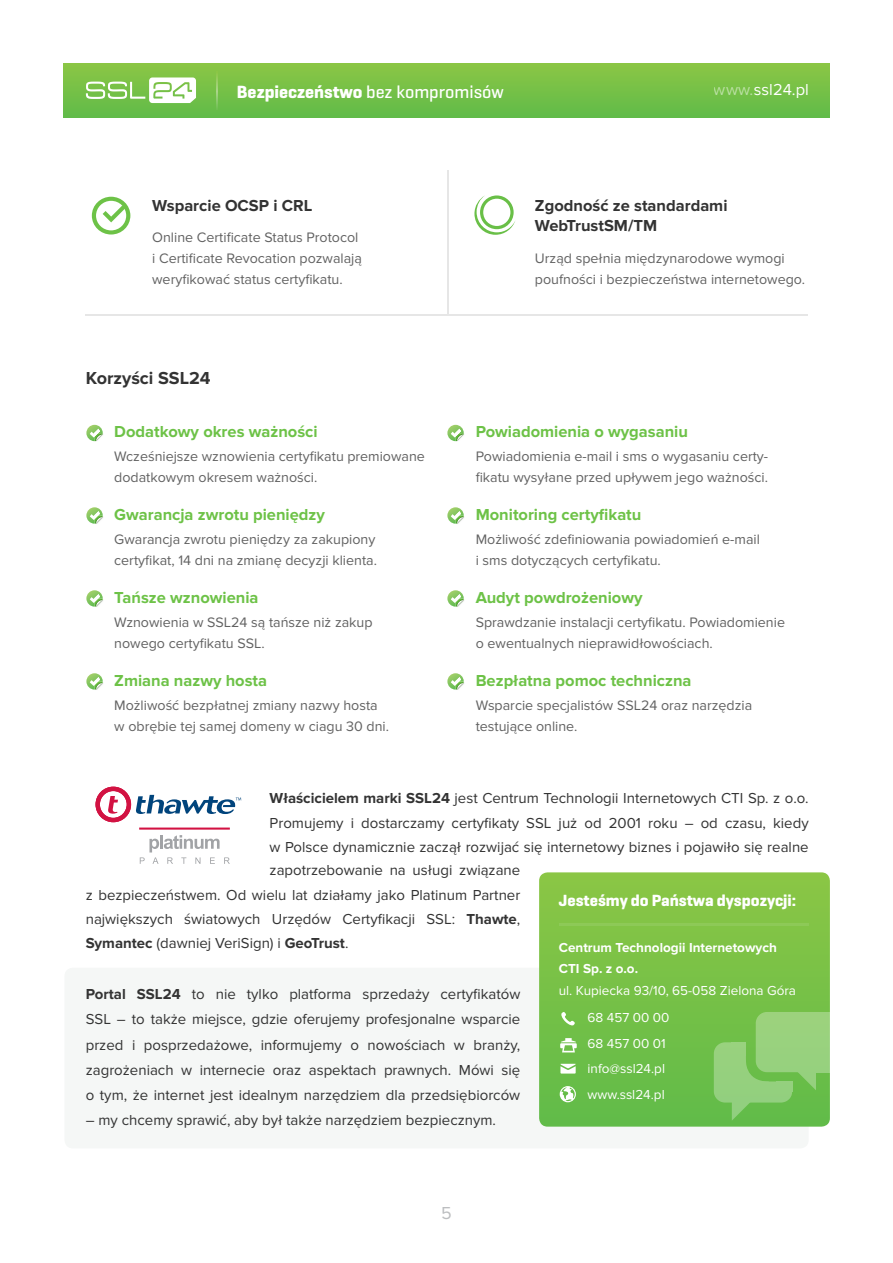
<style>
.page{position:relative;width:893px;height:1263px;background:#fff}
.page>*{position:absolute;margin:0;border:0;box-sizing:border-box;transform-origin:0 0}
.t1{font:700 18px "Geogrotesque";color:#fff}
.t2{font:700 18px "Proxima Nova";color:#333}
.t3{font:18px "Proxima Nova";color:#bcbec0}
.t4{font:700 16.5px "Proxima Nova";color:#6dc247}
.t5{font:700 16.5px/19.8px "Proxima Nova";color:#333}
.t6{font:700 16.5px "Geogrotesque";color:#fff}
.t7{font:16.5px "Proxima Nova";color:#fff}
.t8{font:15px/25.2px "Proxima Nova";color:#333;text-align:justify}
.t9{font:14.25px/21px "Proxima Nova";color:#626262}
.t10{font:13.5px/25.5px "Proxima Nova";color:#fff}
.t11{font:700 13.5px/21px "Proxima Nova";color:#fff}
.s1{font-weight:500}
.s2{font-weight:700}
</style>
<div class="page">
<div style="left:64px;top:64px;width:765px;height:54px;background:linear-gradient(to bottom,#8bc645,#61bb49)"></div>
<svg style="left:86px;top:77px;width:110px;height:26px"></svg>
<svg style="left:216px;top:72px;width:1px;height:38px"></svg>
<svg style="left:95px;top:787px;width:146px;height:35px"></svg>
<svg style="left:140px;top:835px;width:90px;height:29px"></svg>
<hr style="left:139px;top:827px;width:91px;height:3px;background:#d21242">
<hr style="left:85px;top:315px;width:723px;height:1px;background:#e6e6e6">
<hr style="left:448px;top:170px;width:1px;height:146px;background:#e6e6e6">
<div style="left:64px;top:968px;width:745px;height:180px;background:#f5f7f6;border-radius:9px"></div>
<svg style="left:539px;top:872px;width:291px;height:254px;background:#78c147"></svg>
<svg style="left:86px;top:425px;width:17px;height:17px"></svg>
<svg style="left:447px;top:425px;width:17px;height:17px"></svg>
<svg style="left:86px;top:590px;width:17px;height:17px"></svg>
<svg style="left:447px;top:590px;width:17px;height:17px"></svg>
<svg style="left:86px;top:507px;width:17px;height:17px"></svg>
<svg style="left:447px;top:507px;width:17px;height:17px"></svg>
<svg style="left:86px;top:673px;width:17px;height:17px"></svg>
<svg style="left:447px;top:673px;width:17px;height:17px"></svg>
<svg style="left:561px;top:1011px;width:15px;height:15px"></svg>
<svg style="left:560px;top:1038px;width:17px;height:14px"></svg>
<svg style="left:560px;top:1064px;width:16px;height:9px"></svg>
<svg style="left:560px;top:1086px;width:16px;height:16px"></svg>
<hr style="left:559px;top:923px;width:250px;height:2px;background:#f5f7f6">
<div style="left:756px;top:1012px;width:74px;height:60px;background:#9bd27d;border-radius:11px"></div>
<div style="left:807px;top:1012px;width:23px;height:60px;background:#99d27e"></div>
<svg style="left:714px;top:1042px;width:102px;height:79px"></svg>
<svg style="left:92px;top:197px;width:38px;height:37px"></svg>
<svg style="left:474px;top:195px;width:41px;height:40px"></svg>
<p class="t1" style="left:237px;top:80px;width:268px">Bezpieczeństwo <span class="s1">bez kompromisów</span></p>
<p class="t7" style="left:714px;top:80px;width:96px">www.ssl24.pl</p>
<p class="t5" style="left:152px;top:196px;width:162px">Wsparcie OCSP i CRL</p>
<p class="t9" style="left:152px;top:227px;width:211px">Online Certificate Status Protocol i Certificate Revocation pozwalają weryfikować status certyfikatu.</p>
<p class="t2" style="left:86px;top:368px;width:126px">Korzyści SSL24</p>
<p class="t4" style="left:114px;top:422px;width:205px">Dodatkowy okres ważności</p>
<p class="t9" style="left:114px;top:446px;width:312px">Wcześniejsze wznowienia certyfikatu premiowane dodatkowym okresem ważności.</p>
<p class="t4" style="left:114px;top:505px;width:212px">Gwarancja zwrotu pieniędzy</p>
<p class="t9" style="left:114px;top:529px;width:264px">Gwarancja zwrotu pieniędzy za zakupiony certyfikat, 14 dni na zmianę decyzji klienta.</p>
<p class="t4" style="left:114px;top:588px;width:146px">Tańsze wznowienia</p>
<p class="t9" style="left:114px;top:612px;width:260px">Wznowienia w SSL24 są tańsze niż zakup nowego certyfikatu SSL.</p>
<p class="t4" style="left:114px;top:671px;width:154px">Zmiana nazwy hosta</p>
<p class="t9" style="left:114px;top:695px;width:276px">Możliwość bezpłatnej zmiany nazwy hosta w obrębie tej samej domeny w ciagu 30 dni.</p>
<p class="t5" style="left:535px;top:196px;width:194px">Zgodność ze standardami<br>WebTrustSM/TM</p>
<p class="t9" style="left:535px;top:248px;width:272px">Urząd spełnia międzynarodowe wymogi poufności i bezpieczeństwa internetowego.</p>
<p class="t4" style="left:476px;top:422px;width:214px">Powiadomienia o wygasaniu</p>
<p class="t9" style="left:476px;top:446px;width:294px">Powiadomienia e-mail i sms o wygasaniu certy&shy;fikatu wysyłane przed upływem jego ważności.</p>
<p class="t4" style="left:476px;top:505px;width:167px">Monitoring certyfikatu</p>
<p class="t9" style="left:476px;top:529px;width:286px">Możliwość zdefiniowania powiadomień e-mail i sms dotyczących certyfikatu.</p>
<p class="t4" style="left:476px;top:588px;width:168px">Audyt powdrożeniowy</p>
<p class="t9" style="left:476px;top:612px;width:311px">Sprawdzanie instalacji certyfikatu. Powiadomienie o ewentualnych nieprawidłowościach.</p>
<p class="t4" style="left:476px;top:671px;width:217px">Bezpłatna pomoc techniczna</p>
<p class="t9" style="left:476px;top:695px;width:278px">Wsparcie specjalistów SSL24 oraz narzędzia testujące online.</p>
<p class="t8" style="left:270px;top:786px;width:541px;line-height:24.2px"><span class="s2">Właścicielem marki SSL24</span> jest Centrum Technologii Internetowych CTI Sp. z o.o.<br>Promujemy i dostarczamy certyfikaty SSL już od 2001 roku – od czasu, kiedy w Polsce dynamicznie zaczął rozwijać się internetowy biznes i pojawiło się realne zapotrzebowanie na usługi związane</p>
<p class="t8" style="left:86px;top:883px;width:436px;line-height:24px">z bezpieczeństwem. Od wielu lat działamy jako Platinum Partner największych światowych Urzędów Certyfikacji SSL: <span class="s2">Thawte</span>, <span class="s2">Symantec</span> (dawniej VeriSign) i <span class="s2">GeoTrust</span>.</p>
<p class="t8" style="left:86px;top:982px;width:436px"><span class="s2">Portal SSL24</span> to nie tylko platforma sprzedaży certyfikatów SSL – to także miejsce, gdzie oferujemy profesjonalne wsparcie przed i posprzedażowe, informujemy o nowościach w branży, zagrożeniach w internecie oraz aspektach prawnych. Mówi się o tym, że internet jest idealnym narzędziem dla przedsiębiorców</p>
<p class="t8" style="left:86px;top:1108px;width:412px">– my chcemy sprawić, aby był także narzędziem bezpiecznym.</p>
<p class="t3" style="left:441px;top:1202px;width:12px">5</p>
<p class="t6" style="left:559px;top:890px;width:239px">Jesteśmy do Państwa dyspozycji:</p>
<p class="t11" style="left:559px;top:937px;width:220px">Centrum Technologii Internetowych<br>CTI Sp. z o.o.</p>
<p class="t10" style="left:587px;top:977px;width:210px;line-height:27.6px;text-indent:-29px">ul. Kupiecka 93/10, 65-058 Zielona Góra<br>68 457 00 00</p>
<p class="t10" style="left:587px;top:1031px;width:80px;text-align:justify">68 457 00 01 info@ssl24.pl www.ssl24.pl</p>
</div>
